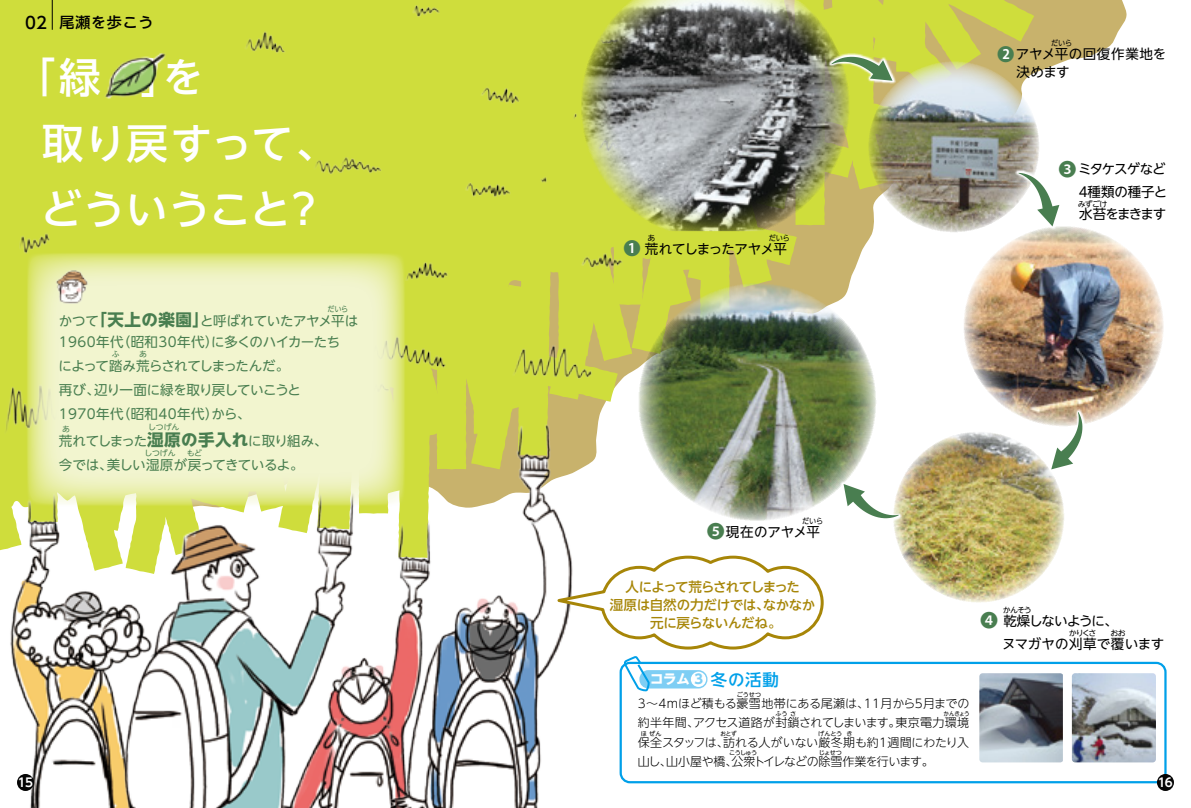
<style>
.page{position:relative;width:1191px;height:808px;background:#fff}
.page>*{position:absolute;margin:0;border:0;box-sizing:border-box;transform-origin:0 0}
.t1{font:500 41.4px/65.7px "UD Shin Go NT Pro";letter-spacing:.015em;color:#fff}
.t2{font:18px "Koz Go Pro";color:#497e50}
.t3{font:500 16.5px "UD Shin Go NT Pro";color:#00a0e9}
.t4{font:500 15px "UD Shin Go NT Pro";letter-spacing:.05em;color:#000}
.t5{font:13.5px/22.5px "UD Shin Go NT Pro";letter-spacing:-.035em;color:#000}
.t6{font:13.5px/24px "UD Shin Go NT Pro";letter-spacing:-.03em;color:#497e50}
.t7{font:13.5px/21.3px "UD Shin Go NT Pro";letter-spacing:-.01em;color:#497e50}
.t8{font:500 13.5px/18px "UD Shin Go NT Pro";letter-spacing:-.03em;color:#a78608;text-align:center}
.t9{font:13.5px/24.3px "UD Shin Go NT Pro";letter-spacing:-.05em;color:#497e50}
.t10{font:13.5px/18px "UD Shin Go NT Pro";letter-spacing:.035em;color:#000}
.t11{font:13.5px "UD Shin Go NT Pro";letter-spacing:-.01em;color:#000}
.t12{font:300 12px/19.5px "UD Shin Go NT Pro";letter-spacing:-.025em;color:#000;text-align:justify}
.t13{font:700 12px "UD Shin Go NT Pro De";color:#fff}
.t14{font:7.8px "UD Shin Go NT Pro";letter-spacing:-.065em;color:#000}
.t15{font:7.8px "UD Shin Go NT Pro";letter-spacing:-.01em;color:#497e50}
.t16{font:7.8px "UD Shin Go NT Pro";letter-spacing:-.065em;color:#000;scale:.9 1}
.t17{font:7.8px "UD Shin Go NT Pro";letter-spacing:-.01em;color:#497e50;scale:.9 1}
.t18{font:6.15px "UD Shin Go NT Pro";letter-spacing:-.04em;color:#000}
.t19{font:6.15px "UD Shin Go NT Pro";letter-spacing:-.04em;color:#000;scale:.9 1}
.s1{font-size:16.5px}
.s2{font-weight:700;font-size:16.5px}
.s3{font-family:"Koz Go Pro";font-size:18px;color:#497e50}
.s4{font-family:"Koz Go Pro";font-weight:700;font-size:13.05px;color:#fff}
.s5{font-weight:700;font-size:13.5px;color:#fff}
.s6{font-weight:700;font-size:13.05px;color:#7ecef4}
</style>
<div class="page">
<svg style="left:0;top:368px;width:4px;height:183px"></svg>
<img style="left:4px;top:484px;width:115px;height:324px">
<img style="left:358px;top:691px;width:22px;height:97px">
<img style="left:119px;top:691px;width:239px;height:117px">
<img style="left:380px;top:691px;width:161px;height:117px">
<img style="left:3px;top:0;width:25px;height:484px">
<img style="left:1082px;top:228px;width:82px;height:196px">
<div style="left:16px;top:48px;width:12px;height:186px;background:#cfdd3c"></div>
<div style="left:619px;top:662px;width:547px;height:121px;border:2px solid #00a0e9;border-radius:9px"></div>
<img style="left:979px;top:691px;width:84px;height:71px">
<img style="left:1071px;top:673px;width:85px;height:89px">
<img style="left:1082px;top:409px;width:3px;height:15px">
<img style="left:1082px;top:411px;width:2px;height:21px">
<img style="left:28px;top:0;width:1054px;height:691px">
<hr style="left:52px;top:0;width:1px;height:30px;background:#000">
<div style="left:17px;top:774px;width:17px;height:17px;background:#050505;border-radius:50%"></div>
<div style="left:1157px;top:774px;width:17px;height:17px;background:#050505;border-radius:50%"></div>
<p class="t4" style="left:25px;top:10px;width:130px"><span class="s1">02</span> 尾瀬を歩こう</p>
<h1 class="t1" style="left:41px;top:44px;width:298px;text-indent:-27px">「緑 」を<br>取り戻すって、どういうこと？</h1>
<p class="t17" style="left:327px;top:302px;width:25px">だいら</p>
<p class="t7" style="left:59px;top:309px;width:301px">かつて<span class="s2">「天上の楽園」</span>と呼ばれていたアヤメ平は<br>1960年代（昭和30年代）に多くのハイカーたち</p>
<p class="t6" style="left:58px;top:353px;width:244px">によって踏み荒らされてしまったんだ。再び、辺り一面に緑を取り戻していこうと<br>1970年代（昭和40年代）から、</p>
<p class="t9" style="left:59px;top:428px;width:270px">荒れてしまった<span class="s2">湿原の手入れ</span>に取り組み、今では、美しい湿原が戻ってきているよ。</p>
<p class="t15" style="left:112px;top:348px;width:9px">ふ</p>
<p class="t15" style="left:139px;top:348px;width:9px">あ</p>
<p class="t15" style="left:148px;top:421px;width:33px">しつげん</p>
<p class="t15" style="left:144px;top:447px;width:33px">しつげん</p>
<p class="t15" style="left:187px;top:447px;width:17px">もど</p>
<p class="t15" style="left:62px;top:423px;width:9px">あ</p>
<p class="t14" style="left:647px;top:231px;width:9px">あ</p>
<p class="t16" style="left:769px;top:231px;width:25px">だいら</p>
<p class="t5" style="left:623px;top:237px;width:165px"><span class="s3">●</span><span class="s4">1</span> 荒れてしまったアヤメ平</p>
<p class="t16" style="left:1051px;top:36px;width:25px">だいら</p>
<p class="t10" style="left:1016px;top:44px;width:151px;text-indent:-19px"><span class="s3">●</span><span class="s4">2</span> アヤメ平の回復作業地を決めます</p>
<p class="t5" style="left:1076px;top:158px;width:92px;text-align:justify;text-indent:-18px"><span class="s3">❸</span> ミタケスゲなど４種類の種子と水苔をまきます</p>
<p class="t14" style="left:1078px;top:197px;width:31px">みずごけ</p>
<p class="t16" style="left:802px;top:514px;width:25px">だいら</p>
<p class="t11" style="left:707px;top:521px;width:115px"><span class="s3">❺</span>現在のアヤメ平</p>
<p class="t8" style="left:609px;top:578px;width:207px">人によって荒らされてしまった<br>湿原は自然の力だけでは、なかなか元に戻らないんだね。</p>
<h3 class="t3" style="left:650px;top:666px;width:130px"><span class="s5">コラム</span> <span class="s6">3</span> 冬の活動</h3>
<p class="t12" style="left:638px;top:693px;width:333px">3～4mほど積もる豪雪地帯にある尾瀬は、11月から５月までの約半年間、アクセス道路が封鎖されてしまいます。東京電力環境保全スタッフは、訪れる人がいない厳冬期も約1週間にわたり入山し、山小屋や橋、公衆トイレなどの除雪作業を行います。</p>
<p class="t18" style="left:737px;top:689px;width:26px">ごうせつ</p>
<p class="t18" style="left:775px;top:709px;width:22px">ふうさ</p>
<p class="t19" style="left:943px;top:709px;width:31px">かんきょう</p>
<p class="t18" style="left:640px;top:728px;width:23px">ほ ぜん</p>
<p class="t19" style="left:720px;top:728px;width:19px">おとず</p>
<p class="t18" style="left:818px;top:728px;width:36px">げんとう き</p>
<p class="t18" style="left:729px;top:748px;width:30px">こうしゅう</p>
<p class="t18" style="left:818px;top:748px;width:25px">じょせつ</p>
<p class="t14" style="left:1002px;top:604px;width:31px">かんそう</p>
<h2 class="t2" style="left:980px;top:609px;width:19px">❹</h2>
<p class="t5" style="left:1002px;top:609px;width:163px">乾燥しないように、<br>ヌマガヤの刈草で覆います</p>
<p class="t14" style="left:1068px;top:626px;width:29px">かりくさ</p>
<p class="t14" style="left:1110px;top:626px;width:17px">おお</p>
<p class="t13" style="left:18px;top:773px;width:17px">15</p>
<p class="t13" style="left:1157px;top:773px;width:17px">16</p>
</div>
